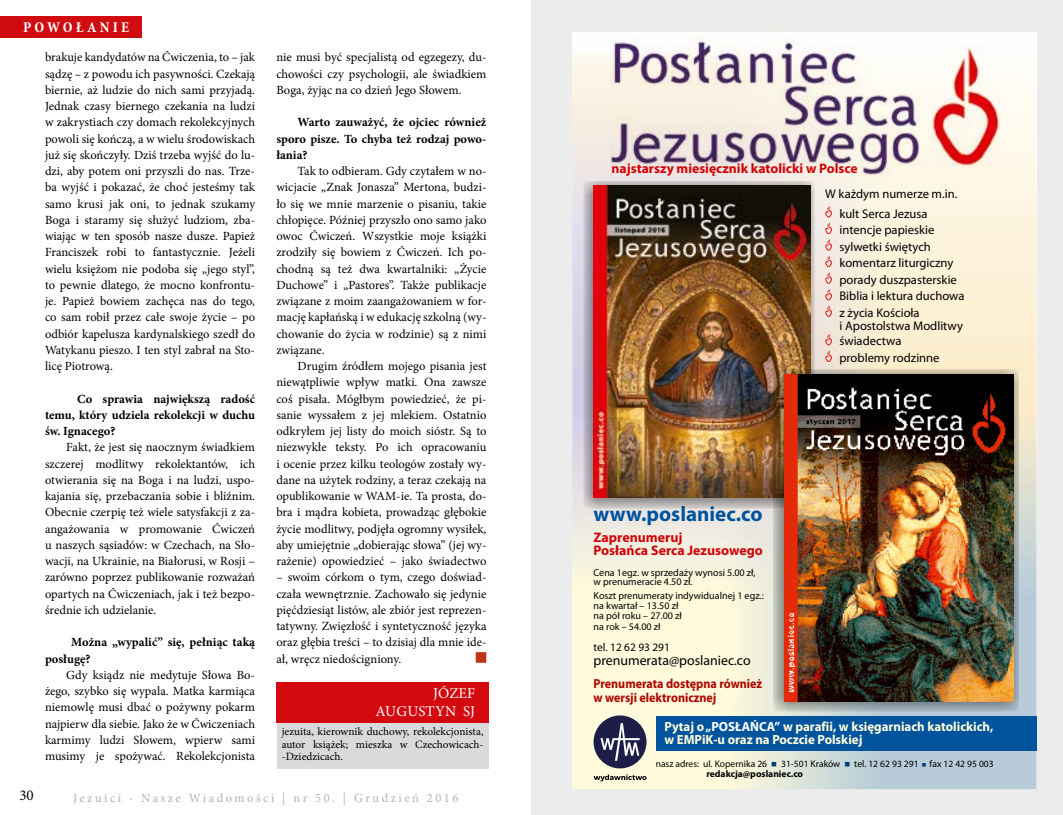
<style>
.page{position:relative;width:1063px;height:815px;background:#fff}
.page>*{position:absolute;margin:0;border:0;box-sizing:border-box;transform-origin:0 0}
.t1{font:700 21px "Myriad Pro";color:#00549d}
.t2{font:15px/18px "Minion Pro";letter-spacing:.005em;color:#fff}
.t3{font:700 condensed 15px "Minion Pro";letter-spacing:.21em;color:#fff}
.t4{font:15px "Minion Pro";color:#000}
.t5{font:700 13.88px/13.2px "Myriad Pro";color:#d10307}
.t6{font:13.88px "Myriad Pro";color:#000}
.t7{font:700 13.75px "Myriad Pro";color:#d10307}
.t8{font:700 13.25px/13.6px "Myriad Pro";color:#fffbdb}
.t9{font:700 13.12px/13.5px "Myriad Pro";color:#ad0600;scale:.92 1}
.t10{font:12.62px/16.5px "Myriad Pro";color:#000}
.t11{font:12.5px/16.2px "Minion Pro";color:#000;text-align:justify}
.t12{font:700 12.5px/16.2px "Minion Pro";color:#000;text-align:justify}
.t13{font:12.5px "Minion Pro";letter-spacing:.2em;color:#b1b2b3}
.t14{font:11.38px "Myriad Pro";color:#000}
.t15{font:11.25px/12.5px "Minion Pro";color:#000;text-align:justify}
.t16{font:10.12px/10.2px "Myriad Pro";color:#000}
.t17{font:9.62px/9.9px "Myriad Pro";color:#000}
.s1{color:#fff}
.s2{color:#003d76}
.s3{font-weight:700}
</style>
<div class="page">
<div style="left:0;top:16px;width:142px;height:22px;background:#d00c11"></div>
<div style="left:277px;top:714px;width:212px;height:55px;background:#d9dada"></div>
<div style="left:276px;top:682px;width:213px;height:41px;background:#d4080f"></div>
<div style="left:531px;top:0;width:532px;height:815px;background:#ececec"></div>
<img style="left:572px;top:33px;width:465px;height:756px">
<div style="left:656px;top:716px;width:381px;height:34px;background:#00549d"></div>
<img style="left:611px;top:32px;width:389px;height:167px">
<svg style="left:825px;top:206px;width:7px;height:111px"></svg>
<svg style="left:825px;top:334px;width:7px;height:28px"></svg>
<div style="left:583px;top:181px;width:232px;height:327px;background:#000;opacity:.49"></div>
<img style="left:594px;top:186px;width:216px;height:312px">
<div style="left:773px;top:369px;width:246px;height:343px;background:#000;opacity:.49"></div>
<img style="left:784px;top:374px;width:230px;height:327px">
<div style="left:594px;top:715px;width:53px;height:53px;background:#1e1d48;border-radius:50%"></div>
<svg style="left:600px;top:723px;width:40px;height:38px"></svg>
<svg style="left:594px;top:774px;width:53px;height:7px"></svg>
<svg style="left:475px;top:652px;width:12px;height:11px"></svg>
<p class="t3" style="left:23px;top:17px;width:108px">POWOŁANIE</p>
<p class="t11" style="left:45px;top:49px;width:212px">brakuje kandydatów na Ćwiczenia, to – jak sądzę – z powodu ich pasywności. Czekają biernie, aż ludzie do nich sami przyjadą.<br>Jednak czasy biernego czekania na ludzi w zakrystiach czy domach rekolekcyjnych powoli się kończą, a w wielu środowiskach już się skończyły. Dziś trzeba wyjść do lu&shy;dzi, aby potem oni przyszli do nas. Trze&shy;ba wyjść i pokazać, że choć jesteśmy tak samo krusi jak oni, to jednak szukamy Boga i staramy się służyć ludziom, zba&shy;wiając w ten sposób nasze dusze. Papież Franciszek robi to fantastycznie. Jeżeli wielu księżom nie podoba się „jego styl”, to pewnie dlatego, że mocno konfrontu&shy;je. Papież bowiem zachęca nas do tego, co sam robił przez całe swoje życie – po odbiór kapelusza kardynalskiego szedł do Watykanu pieszo. I ten styl zabrał na Sto&shy;licę Piotrową.</p>
<p class="t12" style="left:45px;top:390px;width:212px;text-indent:32px">Co sprawia największą radość temu, który udziela rekolekcji w duchu św. Ignacego?</p>
<p class="t11" style="left:45px;top:439px;width:212px;text-indent:21px">Fakt, że jest się naocznym świadkiem szczerej modlitwy rekolektantów, ich otwierania się na Boga i na ludzi, uspo&shy;kajania się, przebaczania sobie i bliźnim.<br>Obecnie czerpię też wiele satysfakcji z za&shy;angażowania w promowanie Ćwiczeń u naszych sąsiadów: w Czechach, na Sło&shy;wacji, na Ukrainie, na Białorusi, w Rosji – zarówno poprzez publikowanie rozważań opartych na Ćwiczeniach, jak i też bezpo&shy;średnie ich udzielanie.</p>
<p class="t12" style="left:45px;top:634px;width:212px;text-indent:26px">Można „wypalić” się, pełniąc taką posługę?</p>
<p class="t11" style="left:45px;top:667px;width:212px;text-indent:21px">Gdy ksiądz nie medytuje Słowa Bo&shy;żego, szybko się wypala. Matka karmiąca niemowlę musi dbać o pożywny pokarm najpierw dla siebie. Jako że w Ćwiczeniach karmimy ludzi Słowem, wpierw sami musimy je spożywać. Rekolekcjonista</p>
<p class="t11" style="left:276px;top:49px;width:212px">nie musi być specjalistą od egzegezy, du&shy;chowości czy psychologii, ale świadkiem Boga, żyjąc na co dzień Jego Słowem.</p>
<p class="t12" style="left:276px;top:114px;width:212px;text-indent:21px">Warto zauważyć, że ojciec również sporo pisze. To chyba też rodzaj powo&shy;łania?</p>
<p class="t11" style="left:276px;top:163px;width:212px;text-indent:21px">Tak to odbieram. Gdy czytałem w no&shy;wicjacie „Znak Jonasza” Mertona, budzi&shy;ło się we mnie marzenie o pisaniu, takie chłopięce. Później przyszło ono samo jako owoc Ćwiczeń. Wszystkie moje książki zrodziły się bowiem z Ćwiczeń. Ich po&shy;chodną są też dwa kwartalniki: „Życie Duchowe” i „Pastores”. Także publikacje związane z moim zaangażowaniem w for&shy;mację kapłańską i w edukację szkolną (wy&shy;chowanie do życia w rodzinie) są z nimi związane.</p>
<p class="t11" style="left:276px;top:358px;width:212px;text-indent:21px">Drugim źródłem mojego pisania jest niewątpliwie wpływ matki. Ona zawsze coś pisała. Mógłbym powiedzieć, że pi&shy;sanie wyssałem z jej mlekiem. Ostatnio odkryłem jej listy do moich sióstr. Są to niezwykłe teksty. Po ich opracowaniu i ocenie przez kilku teologów zostały wy&shy;dane na użytek rodziny, a teraz czekają na opublikowanie w WAM-ie. Ta prosta, do&shy;bra i mądra kobieta, prowadząc głębokie życie modlitwy, podjęła ogromny wysiłek, aby umiejętnie „dobierając słowa” (jej wy&shy;rażenie) opowiedzieć – jako świadectwo</p>
<p class="t11" style="left:276px;top:569px;width:212px">– swoim córkom o tym, czego doświad&shy;czała wewnętrznie. Zachowało się jedynie pięćdziesiąt listów, ale zbiór jest reprezen&shy;tatywny. Zwięzłość i syntetyczność języka oraz głębia treści – to dzisiaj dla mnie ide&shy;ał, wręcz niedościgniony.</p>
<p class="t2" style="left:376px;top:684px;width:101px;text-indent:57px">Józef<br>Augustyn SJ</p>
<p class="t15" style="left:282px;top:725px;width:203px">jezuita, kierownik duchowy, rekolekcjonista, autor książek; mieszka w Czechowicach--Dziedzicach.</p>
<p class="t4" style="left:19px;top:785px;width:16px">30</p>
<p class="t13" style="left:73px;top:789px;width:387px">Jezuici - Nasze Wiadomości | nr 50. | Grudzień 2016</p>
<p class="t7" style="left:612px;top:161px;width:248px">najstarszy miesięcznik katolicki w Polsce</p>
<h1 class="t1" style="left:594px;top:502px;width:170px">www.poslaniec.co</h1>
<p class="t5" style="left:594px;top:531px;width:171px">Zaprenumeruj<br>Posłańca Serca Jezusowego</p>
<p class="t16" style="left:594px;top:568px;width:164px;line-height:9.5px">Cena 1egz. w sprzedaży wynosi 5.00 zł, w prenumeracie 4.50 zł.</p>
<p class="t16" style="left:594px;top:590px;width:172px">Koszt prenumeraty indywidualnej 1 egz.: na kwartał – 13.50 zł<br>na pół roku – 27.00 zł<br>na rok – 54.00 zł</p>
<p class="t14" style="left:594px;top:641px;width:78px">tel. 12 62 93 291</p>
<p class="t6" style="left:594px;top:652px;width:159px">prenumerata@poslaniec.co</p>
<p class="t9" style="left:593px;top:677px;width:185px">Prenumerata dostępna również w wersji elektronicznej</p>
<p class="t10" style="left:839px;top:185px;width:119px;line-height:19.2px;text-indent:-14px">W każdym numerze m.in. kult Serca Jezusa</p>
<p class="t10" style="left:839px;top:222px;width:127px">intencje papieskie sylwetki świętych komentarz liturgiczny porady duszpasterskie<br>Biblia i lektura duchowa z życia Kościoła</p>
<p class="t10" style="left:839px;top:318px;width:125px;line-height:16px">i Apostolstwa Modlitwy świadectwa<br>problemy rodzinne</p>
<p class="t8" style="left:664px;top:720px;width:331px">Pytaj o<span class="s1">„POSŁAŃCA”</span> w parafii, w księgarniach katolickich, w EMPiK-u oraz na Poczcie Polskiej</p>
<p class="t17" style="left:706px;top:759px;width:289px;text-indent:-51px">nasz adres: ul. Kopernika 26 <span class="s2">■</span> 31-501 Kraków <span class="s2">■</span> tel. 12 62 93 291 <span class="s2">■</span> fax 12 42 95 003 <span class="s3">redakcja@poslaniec.co</span></p>
</div>
